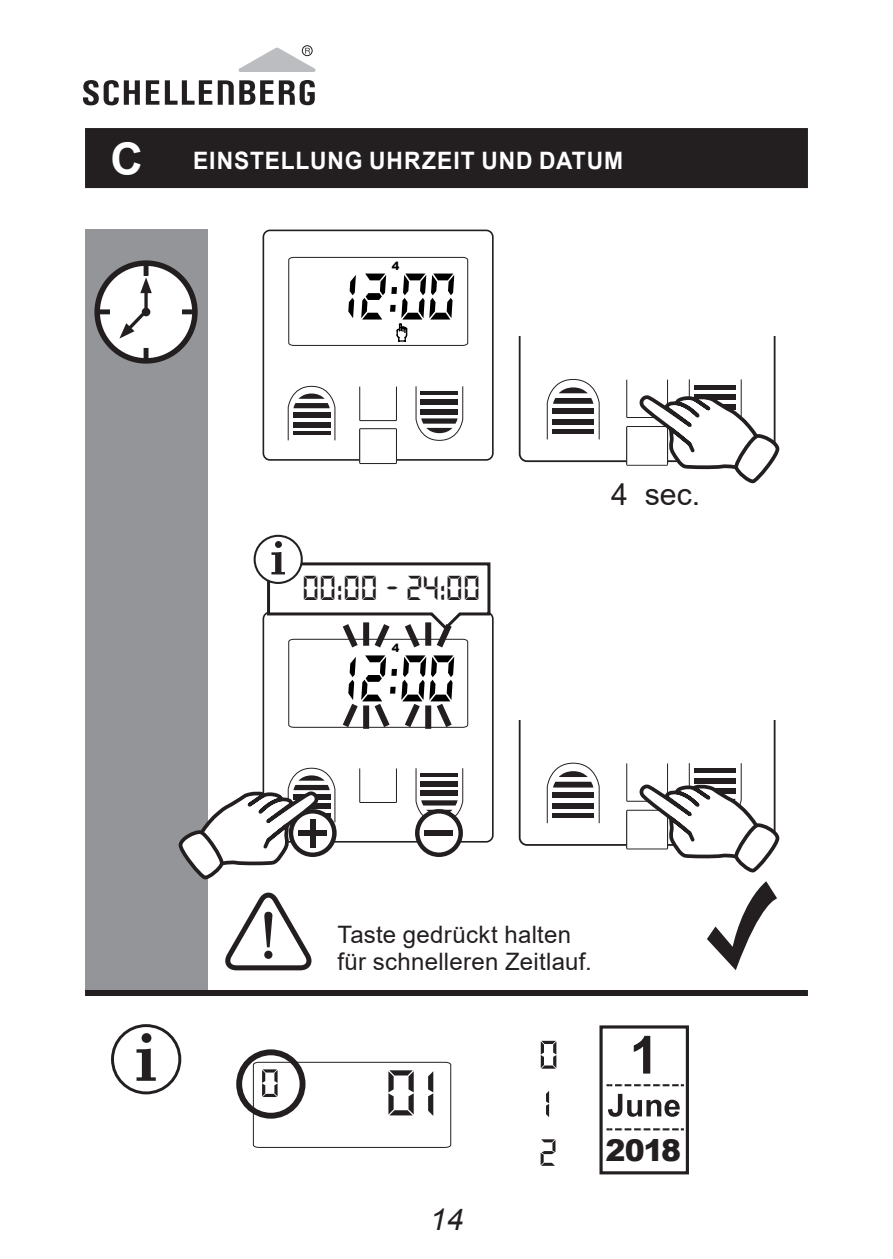
<style>
.page{position:relative;width:893px;height:1259px;background:#fff}
.page>*{position:absolute;margin:0;border:0;box-sizing:border-box;transform-origin:0 0}
.t1{font:36px "Quartz Bol D";color:#231f20}
.t2{font:30.3px "Arial";color:#231f20}
.t3{font:900 30px "Arial";color:#231f20}
.t4{font:italic 30px "Arial";color:#231f20}
.Fließtext{font:24px/27px "Arial";letter-spacing:.01em;color:#231f20}
.t5{font:700 24px "Arial";letter-spacing:.04em;color:#fff;scale:.95 1}
.s1{font-size:45px}
</style>
<div class="page">
<div style="left:302px;top:45px;width:11px;height:11px;border:1px solid #231f20;border-radius:50%"></div>
<svg style="left:146px;top:80px;width:13px;height:25px"></svg>
<svg style="left:165px;top:80px;width:47px;height:25px"></svg>
<svg style="left:83px;top:80px;width:57px;height:25px"></svg>
<svg style="left:218px;top:80px;width:97px;height:25px"></svg>
<svg style="left:239px;top:48px;width:77px;height:24px"></svg>
<svg style="left:262px;top:229px;width:229px;height:236px"></svg>
<div style="left:263px;top:230px;width:230px;height:230px;background:#fff;border-radius:7px"></div>
<div style="left:263px;top:230px;width:231px;height:231px;border:2px solid #231f20;border-radius:7px"></div>
<svg style="left:359px;top:386px;width:38px;height:35px"></svg>
<svg style="left:359px;top:428px;width:38px;height:36px"></svg>
<svg style="left:288px;top:386px;width:47px;height:55px"></svg>
<div style="left:293px;top:412px;width:37px;height:6px;background:#231f20"></div>
<svg style="left:415px;top:386px;width:48px;height:55px"></svg>
<div style="left:421px;top:409px;width:37px;height:5px;background:#231f20"></div>
<svg style="left:288px;top:257px;width:180px;height:89px"></svg>
<svg style="left:262px;top:614px;width:229px;height:239px"></svg>
<div style="left:263px;top:612px;width:230px;height:230px;background:#fff;border-radius:7px"></div>
<div style="left:263px;top:611px;width:231px;height:231px;border:2px solid #231f20;border-radius:7px"></div>
<svg style="left:359px;top:768px;width:38px;height:35px"></svg>
<svg style="left:415px;top:768px;width:48px;height:54px"></svg>
<div style="left:421px;top:791px;width:37px;height:5px;background:#231f20"></div>
<svg style="left:417px;top:811px;width:44px;height:43px"></svg>
<div style="left:415px;top:809px;width:48px;height:48px;border:4px solid #231f20;border-radius:50%"></div>
<div style="left:425px;top:830px;width:28px;height:5px;background:#231f20"></div>
<div style="left:85px;top:229px;width:122px;height:764px;background:#939598"></div>
<div style="left:97px;top:263px;width:98px;height:98px;background:#fff;border-radius:50%"></div>
<div style="left:94px;top:260px;width:104px;height:104px;border:6px solid #231f20;border-radius:50%"></div>
<hr style="left:144px;top:262px;width:4px;height:13px;background:#231f20">
<div style="left:144px;top:261px;width:5px;height:15px;border:1px solid #231f20"></div>
<hr style="left:144px;top:348px;width:4px;height:14px;background:#231f20">
<div style="left:144px;top:348px;width:5px;height:14px;border:1px solid #231f20"></div>
<hr style="left:183px;top:310px;width:13px;height:4px;background:#231f20">
<div style="left:182px;top:309px;width:15px;height:5px;border:1px solid #231f20"></div>
<hr style="left:96px;top:310px;width:13px;height:4px;background:#231f20">
<div style="left:96px;top:309px;width:14px;height:5px;border:1px solid #231f20"></div>
<div style="left:142px;top:308px;width:8px;height:8px;background:#231f20;border-radius:50%"></div>
<svg style="left:144px;top:293px;width:4px;height:15px"></svg>
<svg style="left:140px;top:277px;width:12px;height:16px"></svg>
<svg style="left:119px;top:309px;width:29px;height:29px"></svg>
<div style="left:236px;top:1049px;width:69px;height:69px;border:6px solid #231f20;border-radius:50%"></div>
<svg style="left:541px;top:1139px;width:14px;height:26px"></svg>
<svg style="left:546px;top:1091px;width:3px;height:26px"></svg>
<svg style="left:541px;top:1040px;width:15px;height:28px"></svg>
<div style="left:111px;top:1024px;width:70px;height:70px;border:3px solid #231f20;border-radius:50%"></div>
<svg style="left:136px;top:1033px;width:20px;height:48px"></svg>
<div style="left:600px;top:1025px;width:89px;height:149px;border:3px solid #231f20"></div>
<svg style="left:606px;top:1084px;width:78px;height:2px"></svg>
<svg style="left:606px;top:1128px;width:78px;height:2px"></svg>
<svg style="left:608px;top:1094px;width:72px;height:22px"></svg>
<svg style="left:634px;top:1036px;width:16px;height:37px"></svg>
<svg style="left:255px;top:536px;width:47px;height:47px"></svg>
<div style="left:254px;top:535px;width:49px;height:49px;border:2px solid #231f20;border-radius:50%"></div>
<svg style="left:266px;top:540px;width:226px;height:194px"></svg>
<svg style="left:253px;top:1062px;width:198px;height:85px"></svg>
<div style="left:85px;top:990px;width:723px;height:6px;background:#231f20"></div>
<div style="left:85px;top:128px;width:723px;height:60px;background:#231f20"></div>
<svg style="left:518px;top:336px;width:262px;height:148px"></svg>
<svg style="left:518px;top:720px;width:262px;height:250px"></svg>
<svg style="left:179px;top:767px;width:156px;height:112px"></svg>
<svg style="left:225px;top:892px;width:86px;height:78px"></svg>
<p class="t5" style="left:111px;top:144px;width:541px"><span class="s1">C</span> EINSTELLUNG UHRZEIT UND DATUM</p>
<p class="t1" style="left:302px;top:568px;width:180px">00:00 - 24:00</p>
<p class="t2" style="left:611px;top:473px;width:91px">4 sec.</p>
<p class="Fließtext" style="left:337px;top:921px;width:256px">Taste gedrückt halten für schnelleren Zeitlauf.</p>
<p class="t4" style="left:430px;top:1199px;width:35px">14</p>
<p class="t3" style="left:605px;top:1129px;width:77px">2018</p>
</div>
